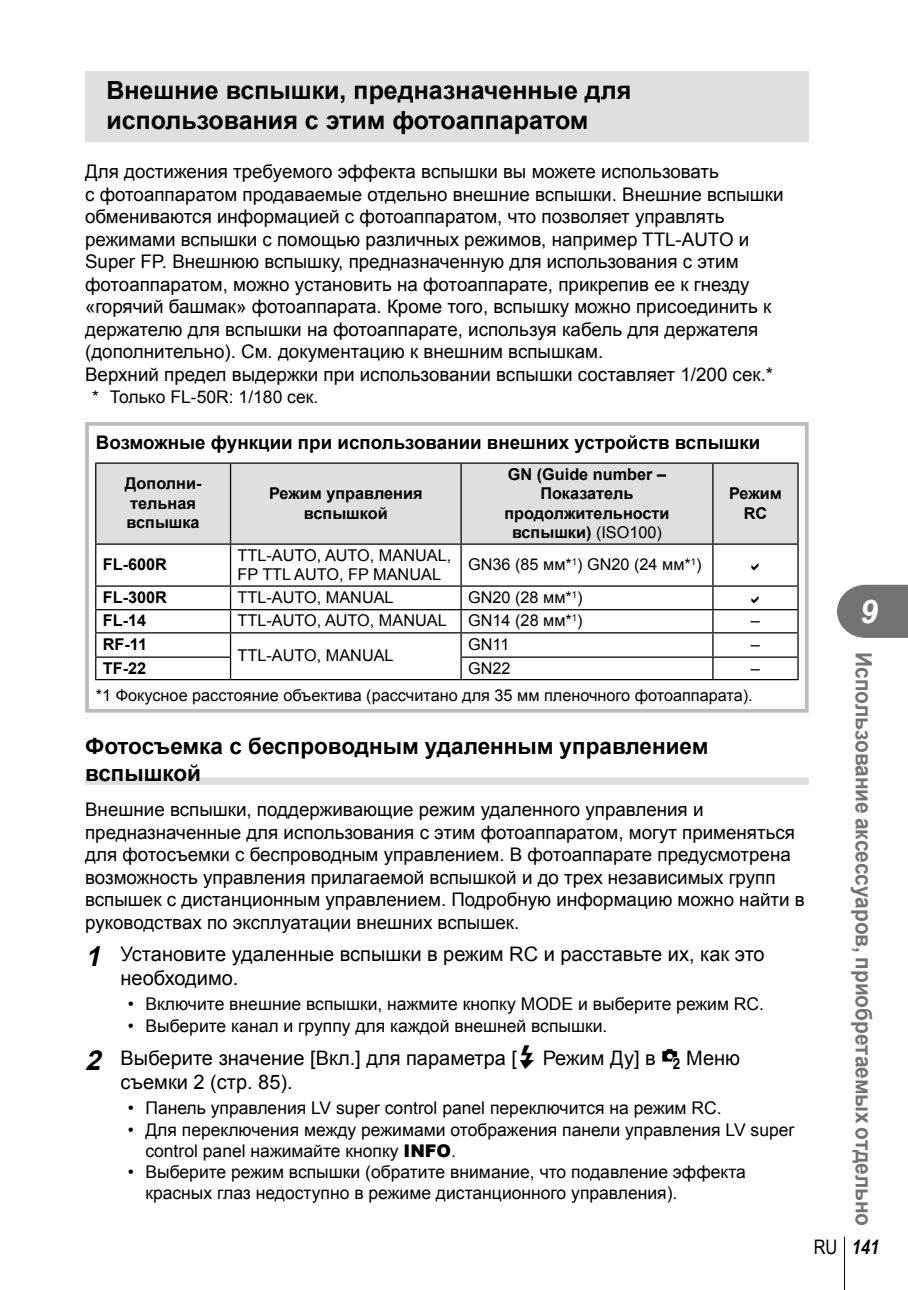
<style>
.page{position:relative;width:908px;height:1290px;background:#fff}
.page>*{position:absolute;margin:0;border:0;box-sizing:border-box;transform-origin:0 0}
.t1{font:italic 700 32.5px "Arial";color:#fff}
.t2{font:700 25px/30px "Arial";color:#000}
.t3{font:700 22.5px/27px "Arial";color:#000}
.t4{font:700 22.5px "Arial";color:#737373;scale:.93 1}
.t5{font:20px/24px "Arial";color:#000}
.t6{font:italic 700 20px "Arial Narrow";color:#000}
.t7{font:18.75px/22.5px "Arial";color:#000}
.t8{font:700 18.75px "Arial";color:#000}
.t9{font:17.5px/21px "Arial";color:#000}
.t10{font:16.25px/19.5px "Arial";color:#000}
.t11{font:700 16.25px/19.5px "Arial";color:#000;text-align:center}
.s1{font-weight:400}
.s2{font-weight:700;font-style:italic;font-size:27.5px}
.s3{font-family:"Olympus 1"}
.s4{font-family:"Olymp 12"}
.s5{font-weight:900}
.s6{font-weight:400;font-style:normal}
</style>
<div class="page">
<hr style="left:843px;top:1237px;width:1px;height:53px;background:#000">
<svg style="left:837px;top:585px;width:70px;height:53px;background:#7f7f7f"></svg>
<div style="left:85px;top:777px;width:723px;height:8px;background:#dfdfdf"></div>
<div style="left:85px;top:71px;width:723px;height:71px;background:#dfdfdf"></div>
<div style="left:96px;top:464px;width:701px;height:79px;background:#dfdfdf"></div>
<hr style="left:95px;top:462px;width:135px;height:2px;background:#000">
<hr style="left:95px;top:464px;width:1px;height:79px;background:#000">
<hr style="left:230px;top:462px;width:231px;height:2px;background:#000">
<hr style="left:230px;top:464px;width:1px;height:79px;background:#000">
<hr style="left:461px;top:462px;width:251px;height:2px;background:#000">
<hr style="left:460px;top:464px;width:1px;height:79px;background:#000">
<hr style="left:712px;top:462px;width:86px;height:2px;background:#000">
<hr style="left:712px;top:464px;width:1px;height:79px;background:#000">
<hr style="left:797px;top:464px;width:1px;height:79px;background:#000">
<hr style="left:95px;top:543px;width:135px;height:2px;background:#000">
<hr style="left:95px;top:545px;width:1px;height:40px;background:#000">
<hr style="left:230px;top:543px;width:231px;height:2px;background:#000">
<hr style="left:230px;top:545px;width:1px;height:40px;background:#000">
<hr style="left:461px;top:543px;width:251px;height:2px;background:#000">
<hr style="left:460px;top:545px;width:1px;height:40px;background:#000">
<hr style="left:712px;top:543px;width:86px;height:2px;background:#000">
<hr style="left:712px;top:545px;width:1px;height:40px;background:#000">
<hr style="left:797px;top:545px;width:1px;height:40px;background:#000">
<hr style="left:95px;top:585px;width:135px;height:2px;background:#000">
<hr style="left:230px;top:585px;width:231px;height:2px;background:#000">
<hr style="left:461px;top:585px;width:251px;height:2px;background:#000">
<hr style="left:712px;top:585px;width:86px;height:2px;background:#000">
<hr style="left:95px;top:609px;width:135px;height:1px;background:#000">
<hr style="left:230px;top:609px;width:231px;height:1px;background:#000">
<hr style="left:461px;top:609px;width:251px;height:1px;background:#000">
<hr style="left:712px;top:609px;width:86px;height:1px;background:#000">
<hr style="left:95px;top:632px;width:135px;height:1px;background:#000">
<hr style="left:230px;top:632px;width:231px;height:1px;background:#000">
<hr style="left:461px;top:632px;width:251px;height:1px;background:#000">
<hr style="left:712px;top:632px;width:86px;height:1px;background:#000">
<hr style="left:95px;top:656px;width:136px;height:2px;background:#000">
<svg style="left:95px;top:587px;width:1px;height:92px"></svg>
<svg style="left:230px;top:587px;width:1px;height:92px"></svg>
<hr style="left:460px;top:656px;width:252px;height:2px;background:#000">
<svg style="left:460px;top:587px;width:1px;height:92px"></svg>
<hr style="left:712px;top:656px;width:86px;height:2px;background:#000">
<svg style="left:712px;top:587px;width:1px;height:92px"></svg>
<svg style="left:797px;top:587px;width:1px;height:92px"></svg>
<hr style="left:230px;top:679px;width:231px;height:1px;background:#000">
<hr style="left:95px;top:679px;width:135px;height:1px;background:#000">
<hr style="left:461px;top:679px;width:337px;height:1px;background:#000">
<div style="left:85px;top:422px;width:723px;height:291px;border:4px solid #bcbcbc"></div>
<h2 class="t2" style="left:106px;top:76px;width:526px">Внешние вспышки, предназначенные для использования с этим фотоаппаратом</h2>
<p class="t7" style="left:85px;top:161px;width:699px">Для достижения требуемого эффекта вспышки вы можете использовать<br>с фотоаппаратом продаваемые отдельно внешние вспышки. Внешние вспышки обмениваются информацией с фотоаппаратом, что позволяет управлять режимами вспышки с помощью различных режимов, например TTL-AUTO и Super FP. Внешнюю вспышку, предназначенную для использования с этим фотоаппаратом, можно установить на фотоаппарате, прикрепив ее к гнезду «горячий башмак» фотоаппарата. Кроме того, вспышку можно присоединить к держателю для вспышки на фотоаппарате, используя кабель для держателя (дополнительно). См. документацию к внешним вспышкам.<br>Верхний предел выдержки при использовании вспышки составляет 1/200 сек.*</p>
<p class="t9" style="left:92px;top:387px;width:227px">* Только FL-50R: 1/180 сек.</p>
<p class="t8" style="left:96px;top:432px;width:665px">Возможные функции при использовании внешних устройств вспышки</p>
<p class="t11" style="left:125px;top:474px;width:78px;text-align:left">Дополни&shy;тельная вспышка</p>
<p class="t11" style="left:269px;top:484px;width:155px">Режим управления вспышкой</p>
<p class="t11" style="left:504px;top:464px;width:166px">GN (Guide number –<br>Показатель продолжительности вспышки) <span class="s1">(ISO100)</span></p>
<p class="t11" style="left:728px;top:484px;width:54px">Режим<br>RC</p>
<p class="t11" style="left:103px;top:555px;width:66px">FL-600R</p>
<p class="t10" style="left:237px;top:545px;width:215px">TTL-AUTO, AUTO, MANUAL,<br>FP TTL AUTO, FP MANUAL</p>
<p class="t10" style="left:468px;top:555px;width:235px">GN36 (85 мм*<sup>1</sup>) GN20 (24 мм*<sup>1</sup>)</p>
<p class="t11" style="left:103px;top:588px;width:66px">FL-300R</p>
<p class="t10" style="left:237px;top:588px;width:157px">TTL-AUTO, MANUAL</p>
<p class="t10" style="left:468px;top:588px;width:116px">GN20 (28 мм*<sup>1</sup>)</p>
<p class="t11" style="left:103px;top:611px;width:45px">FL-14</p>
<p class="t10" style="left:237px;top:611px;width:210px">TTL-AUTO, AUTO, MANUAL</p>
<p class="t10" style="left:468px;top:611px;width:116px">GN14 (28 мм*<sup>1</sup>)</p>
<p class="t10" style="left:750px;top:611px;width:11px">–</p>
<p class="t11" style="left:103px;top:635px;width:46px">RF-11</p>
<p class="t10" style="left:237px;top:646px;width:157px">TTL-AUTO, MANUAL</p>
<p class="t10" style="left:468px;top:635px;width:43px">GN11</p>
<p class="t10" style="left:750px;top:635px;width:11px">–</p>
<p class="t11" style="left:103px;top:658px;width:45px">TF-22</p>
<p class="t10" style="left:468px;top:658px;width:44px">GN22</p>
<p class="t10" style="left:96px;top:654px;width:665px;line-height:27.5px;text-indent:654px">– *1 Фокусное расстояние объектива (рассчитано для 35 мм пленочного фотоаппарата).</p>
<p class="t3" style="left:85px;top:732px;width:624px">Фотосъемка с беспроводным удаленным управлением вспышкой</p>
<p class="t7" style="left:85px;top:798px;width:721px">Внешние вспышки, поддерживающие режим удаленного управления и предназначенные для использования с этим фотоаппаратом, могут применяться для фотосъемки с беспроводным управлением. В фотоаппарате предусмотрена возможность управления прилагаемой вспышкой и до трех независимых групп вспышек с дистанционным управлением. Подробную информацию можно найти в руководствах по эксплуатации внешних вспышек.</p>
<p class="t5" style="left:120px;top:942px;width:645px;text-indent:-35px"><span class="s2">1</span> Установите удаленные вспышки в режим RC и расставьте их, как это необходимо.</p>
<p class="t9" style="left:128px;top:994px;width:637px">• Включите внешние вспышки, нажмите кнопку MODE и выберите режим RC.</p>
<p class="t9" style="left:128px;top:1015px;width:481px">• Выберите канал и группу для каждой внешней вспышки.</p>
<p class="t5" style="left:120px;top:1046px;width:621px;text-indent:-35px"><span class="s2">2</span> Выберите значение [Вкл.] для параметра [<span class="s3">#</span> Режим Ду] в <span class="s4">X</span> Меню съемки 2 (стр. 85).</p>
<p class="t9" style="left:128px;top:1097px;width:595px">• Панель управления LV super control panel переключится на режим RC.</p>
<p class="t9" style="left:145px;top:1119px;width:650px;text-indent:-18px">• Для переключения между режимами отображения панели управления LV super control panel нажимайте кнопку <span class="s5">INFO</span>.</p>
<p class="t9" style="left:145px;top:1161px;width:601px;text-indent:-18px">• Выберите режим вспышки (обратите внимание, что подавление эффекта красных глаз недоступно в режиме дистанционного управления).</p>
<h1 class="t1" style="left:859px;top:593px;width:20px">9</h1>
<p class="t4" style="left:875px;top:652px;width:619px;rotate:90deg">Использование аксессуаров, приобретаемых отдельно</p>
<p class="t6" style="left:813px;top:1235px;width:70px"><span class="s6">RU</span> 141</p>
</div>
